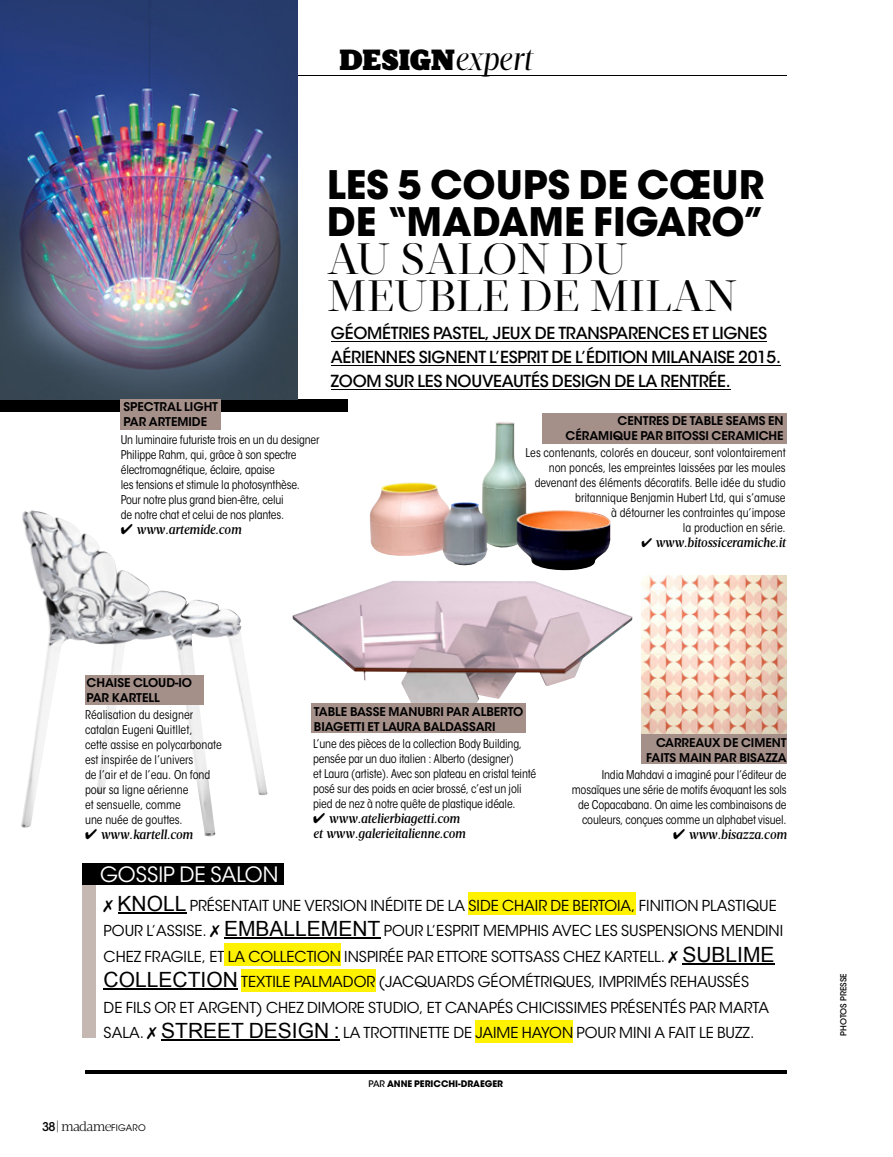
<style>
.page{position:relative;width:893px;height:1157px;background:#fff}
.page>*{position:absolute;margin:0;border:0;box-sizing:border-box;transform-origin:0 0}
.t1{font:45px/37.5px "Velino Display";letter-spacing:-.005em;color:#000}
.t2{font:700 39px/37.5px "ITC Avant Garde Std";color:#000}
.t3{font:30px "Velino Poster";letter-spacing:-.01em;color:#000}
.t4{font:21px "ITC Avant Garde Std";color:#fff}
.t5{font:500 16.5px/24px "ITC Avant Garde Std";letter-spacing:-.015em;color:#000}
.t6{font:15px/25.5px "ITC Avant Garde Std";color:#000}
.t7{font:italic 500 13.5px/15px "Velino Text";letter-spacing:-.005em;color:#000}
.t8{font:300 13.5px "Velino Text";letter-spacing:-.055em;color:#000}
.t9{font:condensed 12px/15px "ITC Avant Garde Std";letter-spacing:-.015em;color:#000}
.t10{font:600 12px/15px "ITC Avant Garde Std";color:#000}
.t11{font:700 9px "ITC Avant Garde Std";color:#000}
.t12{font:500 8.25px "ITC Avant Garde Std";letter-spacing:.005em;color:#000}
.s1{font-family:"Velino Display";font-style:italic;font-size:33px}
.s2{font-family:"Madame";font-weight:400;font-style:normal}
.s3{font-family:"Madame";font-weight:400;font-style:normal;font-size:12px}
.s4{font-family:"Madame"}
.s5{font-family:"Arial";font-size:21px}
.s6{font-family:"ITC Avant Garde Std";font-weight:500;font-size:12px}
.s7{font-size:16.5px}
.s8{font-family:"ITC Avant Garde Std";font-weight:400;font-size:9px}
.s9{font-weight:500}
</style>
<div class="page">
<hr style="left:86px;top:76px;width:700px;height:1px;background:#000">
<img style="left:21px;top:510px;width:247px;height:326px">
<img style="left:292px;top:581px;width:340px;height:149px">
<div style="left:0;top:400px;width:347px;height:12px;background:#000"></div>
<img style="left:0;top:0;width:297px;height:400px">
<img style="left:641px;top:575px;width:146px;height:160px">
<hr style="left:331px;top:341px;width:436px;height:1px;background:#000">
<hr style="left:331px;top:365px;width:450px;height:1px;background:#000">
<hr style="left:331px;top:389px;width:399px;height:1px;background:#000">
<div style="left:641px;top:735px;width:146px;height:29px;background:#a48f89"></div>
<div style="left:121px;top:399px;width:100px;height:30px;background:#a48f89"></div>
<hr style="left:118px;top:912px;width:68px;height:1px;background:#000">
<div style="left:469px;top:892px;width:167px;height:22px;background:#fff200"></div>
<hr style="left:224px;top:937px;width:156px;height:2px;background:#000">
<div style="left:224px;top:943px;width:117px;height:22px;background:#fff200"></div>
<hr style="left:682px;top:963px;width:93px;height:1px;background:#000">
<hr style="left:104px;top:988px;width:134px;height:2px;background:#000">
<div style="left:241px;top:968px;width:134px;height:23px;background:#fff200"></div>
<hr style="left:161px;top:1039px;width:179px;height:2px;background:#000">
<div style="left:475px;top:1019px;width:98px;height:23px;background:#fff200"></div>
<div style="left:85px;top:675px;width:118px;height:29px;background:#a48f89"></div>
<div style="left:82px;top:869px;width:13px;height:169px;background:#c5b7b2"></div>
<hr style="left:85px;top:1070px;width:702px;height:3px;background:#000">
<div style="left:311px;top:703px;width:214px;height:30px;background:#a48f89"></div>
<img style="left:370px;top:422px;width:241px;height:149px">
<div style="left:82px;top:863px;width:202px;height:22px;background:#000"></div>
<div style="left:542px;top:413px;width:245px;height:30px;background:#a48f89"></div>
<p class="t3" style="left:340px;top:41px;width:194px">DESIGN<span class="s1">expert</span></p>
<p class="t2" style="left:327px;top:165px;width:441px">LES 5 COUPS DE CŒUR<br>DE “MADAME FIGARO”</p>
<p class="t1" style="left:327px;top:240px;width:412px">AU SALON DU<br>MEUBLE DE MILAN</p>
<p class="t10" style="left:124px;top:399px;width:96px">SPECTRAL LIGHT<br>PAR ARTEMIDE</p>
<p class="t9" style="left:121px;top:432px;width:200px">Un luminaire futuriste trois en un du designer Philippe Rahm, qui, grâce à son spectre électromagnétique, éclaire, apaise<br>les tensions et stimule la photosynthèse.<br>Pour notre plus grand bien-être, celui<br>de notre chat et celui de nos plantes.</p>
<p class="t7" style="left:121px;top:522px;width:122px"><span class="s2">ဈ</span> www.artemide.com</p>
<p class="t5" style="left:331px;top:321px;width:452px">GÉOMÉTRIES PASTEL, JEUX DE TRANSPARENCES ET LIGNES<br>AÉRIENNES SIGNENT L’ESPRIT DE L’ÉDITION MILANAISE 2015.<br>ZOOM SUR LES NOUVEAUTÉS DESIGN DE LA RENTRÉE.</p>
<p class="t10" style="left:566px;top:413px;width:220px;text-align:right">CENTRES DE TABLE SEAMS EN<br>CÉRAMIQUE PAR BITOSSI CERAMICHE</p>
<p class="t9" style="left:526px;top:445px;width:262px;text-align:right">Les contenants, colorés en douceur, sont volontairement non poncés, les empreintes laissées par les moules devenant des éléments décoratifs. Belle idée du studio britannique Benjamin Hubert Ltd, qui s’amuse<br>à détourner les contraintes qu’impose<br>la production en série.</p>
<p class="t7" style="left:641px;top:535px;width:146px"><span class="s3">ဈ</span> www.bitossiceramiche.it</p>
<p class="t10" style="left:87px;top:675px;width:107px">CHAISE CLOUD-IO<br>PAR KARTELL</p>
<p class="t9" style="left:85px;top:707px;width:138px">Réalisation du designer catalan Eugeni Quitllet,<br>cette assise en polycarbonate est inspirée de l’univers<br>de l’air et de l’eau. On fond pour sa ligne aérienne<br>et sensuelle, comme<br>une nuée de gouttes.</p>
<p class="t7" style="left:85px;top:827px;width:109px"><span class="s2">ဈ</span> www.kartell.com</p>
<p class="t4" style="left:100px;top:861px;width:180px">GOSSIP DE SALON</p>
<p class="t10" style="left:314px;top:703px;width:211px">TABLE BASSE MANUBRI PAR ALBERTO<br>BIAGETTI ET LAURA BALDASSARI</p>
<p class="t9" style="left:313px;top:736px;width:224px">L’une des pièces de la collection Body Building, pensée par un duo italien : Alberto (designer)<br>et Laura (artiste). Avec son plateau en cristal teinté posé sur des poids en acier brossé, c’est un joli pied de nez à notre quête de plastique idéale.</p>
<p class="t7" style="left:313px;top:811px;width:154px"><span class="s2">ဈ</span> www.atelierbiagetti.com et www.galerieitalienne.com</p>
<p class="t10" style="left:646px;top:735px;width:142px;text-align:right">CARREAUX DE CIMENT<br>FAITS MAIN PAR BISAZZA</p>
<p class="t9" style="left:572px;top:767px;width:216px;text-align:right">India Mahdavi a imaginé pour l’éditeur de mosaïques une série de motifs évoquant les sols de Copacabana. On aime les combinaisons de couleurs, conçues comme un alphabet visuel.</p>
<p class="t7" style="left:673px;top:827px;width:115px"><span class="s2">ဈ</span> www.bisazza.com</p>
<p class="t6" style="left:104px;top:892px;width:681px"><span class="s4">ဉ</span> <span class="s5">KNOLL</span> PRÉSENTAIT UNE VERSION INÉDITE DE LA SIDE CHAIR DE BERTOIA, FINITION PLASTIQUE POUR L’ASSISE. <span class="s4">ဉ</span> <span class="s5">EMBALLEMENT</span> POUR L’ESPRIT MEMPHIS AVEC LES SUSPENSIONS MENDINI CHEZ FRAGILE, ET LA COLLECTION INSPIRÉE PAR ETTORE SOTTSASS CHEZ KARTELL. <span class="s4">ဉ</span> <span class="s5">SUBLIME COLLECTION</span> TEXTILE PALMADOR (JACQUARDS GÉOMÉTRIQUES, IMPRIMÉS REHAUSSÉS<br>DE FILS OR ET ARGENT) CHEZ DIMORE STUDIO, ET CANAPÉS CHICISSIMES PRÉSENTÉS PAR MARTA SALA. <span class="s4">ဉ</span> <span class="s5">STREET DESIGN :</span> LA TROTTINETTE DE JAIME HAYON POUR MINI A FAIT LE BUZZ.</p>
<p class="t8" style="left:42px;top:1118px;width:105px"><span class="s6">38</span><span class="s7">|</span> madame<span class="s8">FIGARO</span></p>
<p class="t11" style="left:369px;top:1077px;width:136px"><span class="s9">PAR</span> ANNE PERICCHI-DRAEGER</p>
<p class="t12" style="left:838px;top:1035px;width:64px;rotate:-90deg">PHOTOS PRESSE</p>
</div>
